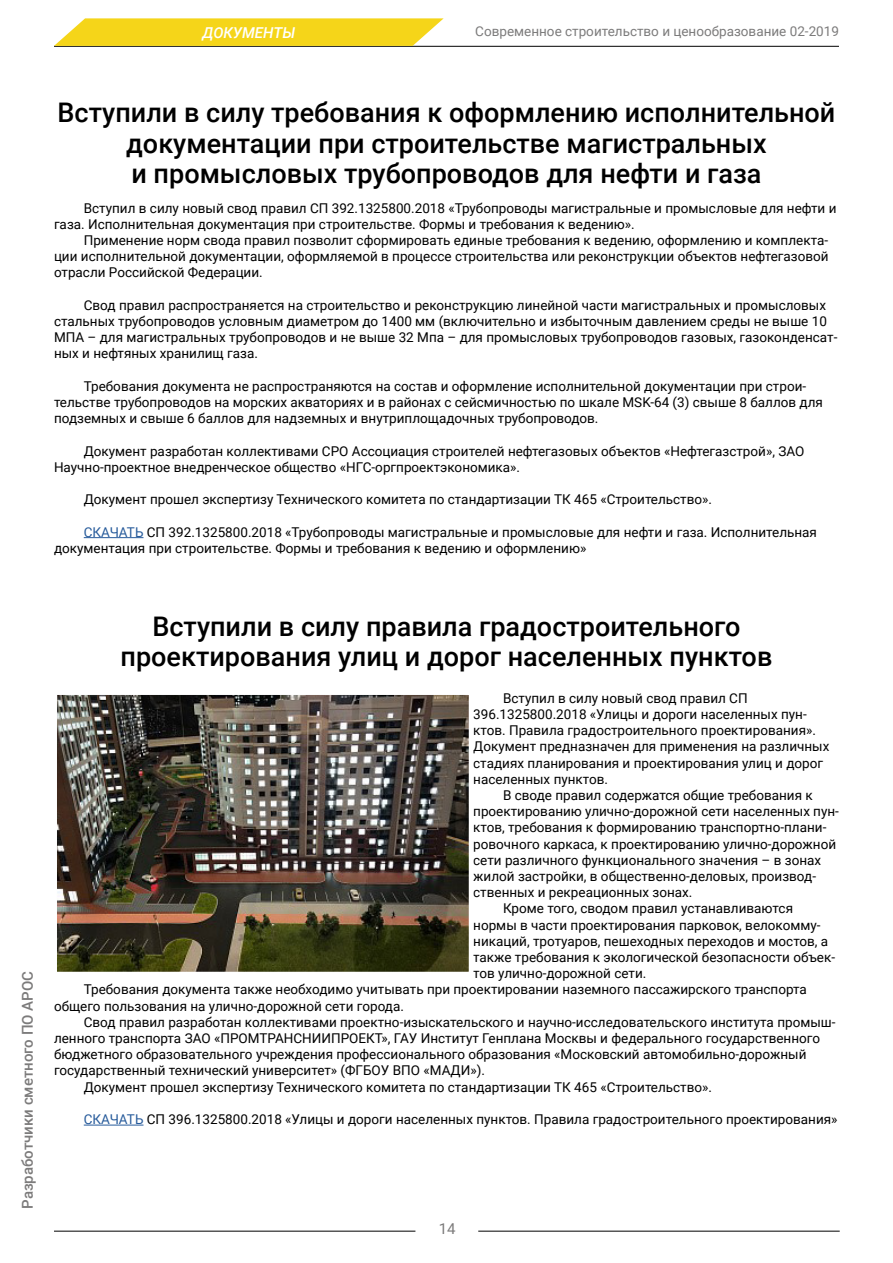
<style>
.page{position:relative;width:893px;height:1263px;background:#fff}
.page>*{position:absolute;margin:0;border:0;box-sizing:border-box;transform-origin:0 0}
.t1{font:500 27px/30.6px "Roboto";color:#000;text-align:center}
.t2{font:500 15px "Roboto";color:#7c7b7b}
.t3{font:italic 500 15px "Roboto";color:#fff}
.t4{font:15px "Roboto";color:#7c7b7b}
.t5{font:13.5px/16.2px "Roboto";color:#000}
.t6{font:13.5px "Roboto";color:#7c7b7b}
.s1{color:#275b9b}
</style>
<div class="page">
<hr style="left:54px;top:46px;width:785px;height:1px;background:#000">
<hr style="left:54px;top:1231px;width:361px;height:1px;background:#000">
<hr style="left:478px;top:1231px;width:362px;height:1px;background:#000">
<svg style="left:54px;top:18px;width:390px;height:28px;background:#f5d82e"></svg>
<hr style="left:84px;top:537px;width:59px;height:1px;background:#275b9b">
<hr style="left:84px;top:1125px;width:59px;height:1px;background:#275b9b">
<img style="left:57px;top:695px;width:411px;height:276px">
<p class="t3" style="left:202px;top:22px;width:94px">ДОКУМЕНТЫ</p>
<p class="t6" style="left:475px;top:21px;width:365px">Современное строительство и ценообразование 02-2019</p>
<h1 class="t1" style="left:58px;top:96px;width:779px">Вступили в силу требования к оформлению исполнительной документации при строительстве магистральных<br>и промысловых трубопроводов для нефти и газа</h1>
<p class="t5" style="left:54px;top:199px;width:784px;text-indent:30px">Вступил в силу новый свод правил СП 392.1325800.2018 «Трубопроводы магистральные и промысловые для нефти и газа. Исполнительная документация при строительстве. Формы и требования к ведению».</p>
<p class="t5" style="left:54px;top:232px;width:776px;text-align:justify;text-indent:30px">Применение норм свода правил позволит сформировать единые требования к ведению, оформлению и комплекта&shy;ции исполнительной документации, оформляемой в процессе строительства или реконструкции объектов нефтегазовой отрасли Российской Федерации.</p>
<p class="t5" style="left:54px;top:296px;width:785px;text-indent:30px">Свод правил распространяется на строительство и реконструкцию линейной части магистральных и промысловых стальных трубопроводов условным диаметром до 1400 мм (включительно и избыточным давлением среды не выше 10<br>МПА – для магистральных трубопроводов и не выше 32 Мпа – для промысловых трубопроводов газовых, газоконденсат&shy;ных и нефтяных хранилищ газа.</p>
<p class="t5" style="left:54px;top:377px;width:770px;text-indent:30px">Требования документа не распространяются на состав и оформление исполнительной документации при строи&shy;тельстве трубопроводов на морских акваториях и в районах с сейсмичностью по шкале MSK-64 (3) свыше 8 баллов для подземных и свыше 6 баллов для надземных и внутриплощадочных трубопроводов.</p>
<p class="t5" style="left:54px;top:442px;width:752px;text-indent:30px">Документ разработан коллективами СРО Ассоциация строителей нефтегазовых объектов «Нефтегазстрой», ЗАО<br>Научно-проектное внедренческое общество «НГС-оргпроектэкономика».</p>
<p class="t5" style="left:84px;top:491px;width:630px">Документ прошел экспертизу Технического комитета по стандартизации ТК 465 «Строительство».</p>
<p class="t5" style="left:54px;top:523px;width:764px;text-indent:30px"><span class="s1">СКАЧАТЬ</span> СП 392.1325800.2018 «Трубопроводы магистральные и промысловые для нефти и газа. Исполнительная документация при строительстве. Формы и требования к ведению и оформлению»</p>
<p class="t2" style="left:17px;top:1209px;width:240px;rotate:-90deg">Разработчики сметного ПО АРОС</p>
<h1 class="t1" style="left:121px;top:610px;width:653px">Вступили в силу правила градостроительного проектирования улиц и дорог населенных пунктов</h1>
<p class="t5" style="left:473px;top:689px;width:358px;text-indent:30px">Вступил в силу новый свод правил СП 396.1325800.2018 «Улицы и дороги населенных пун&shy;ктов. Правила градостроительного проектирования».<br>Документ предназначен для применения на различных стадиях планирования и проектирования улиц и дорог населенных пунктов.</p>
<p class="t5" style="left:503px;top:787px;width:311px">В своде правил содержатся общие требования к</p>
<p class="t5" style="left:473px;top:803px;width:367px">проектированию улично-дорожной сети населенных пун-</p>
<p class="t5" style="left:473px;top:819px;width:355px">ктов, требования к формированию транспортно-плани-</p>
<p class="t5" style="left:473px;top:835px;width:364px">ровочного каркаса, к проектированию улично-дорожной</p>
<p class="t5" style="left:473px;top:851px;width:349px">сети различного функционального значения – в зонах</p>
<p class="t5" style="left:473px;top:868px;width:344px">жилой застройки, в общественно-деловых, производ-</p>
<p class="t5" style="left:473px;top:884px;width:221px">ственных и рекреационных зонах.</p>
<p class="t5" style="left:503px;top:900px;width:292px">Кроме того, сводом правил устанавливаются</p>
<p class="t5" style="left:473px;top:916px;width:349px">нормы в части проектирования парковок, велокомму-</p>
<p class="t5" style="left:473px;top:932px;width:357px">никаций, тротуаров, пешеходных переходов и мостов, а</p>
<p class="t5" style="left:473px;top:949px;width:363px">также требования к экологической безопасности объек-</p>
<p class="t5" style="left:473px;top:965px;width:175px">тов улично-дорожной сети.</p>
<p class="t5" style="left:84px;top:981px;width:725px">Требования документа также необходимо учитывать при проектировании наземного пассажирского транспорта</p>
<p class="t5" style="left:54px;top:997px;width:351px">общего пользования на улично-дорожной сети города.</p>
<p class="t5" style="left:84px;top:1013px;width:753px">Свод правил разработан коллективами проектно-изыскательского и научно-исследовательского института промыш-</p>
<p class="t5" style="left:54px;top:1030px;width:768px">ленного транспорта ЗАО «ПРОМТРАНСНИИПРОЕКТ», ГАУ Институт Генплана Москвы и федерального государственного</p>
<p class="t5" style="left:54px;top:1046px;width:754px">бюджетного образовательного учреждения профессионального образования «Московский автомобильно-дорожный</p>
<p class="t5" style="left:54px;top:1062px;width:432px">государственный технический университет» (ФГБОУ ВПО «МАДИ»).</p>
<p class="t5" style="left:84px;top:1078px;width:630px">Документ прошел экспертизу Технического комитета по стандартизации ТК 465 «Строительство».</p>
<p class="t5" style="left:84px;top:1111px;width:755px"><span class="s1">СКАЧАТЬ</span> СП 396.1325800.2018 «Улицы и дороги населенных пунктов. Правила градостроительного проектирования»</p>
<p class="t4" style="left:439px;top:1218px;width:18px">14</p>
</div>
